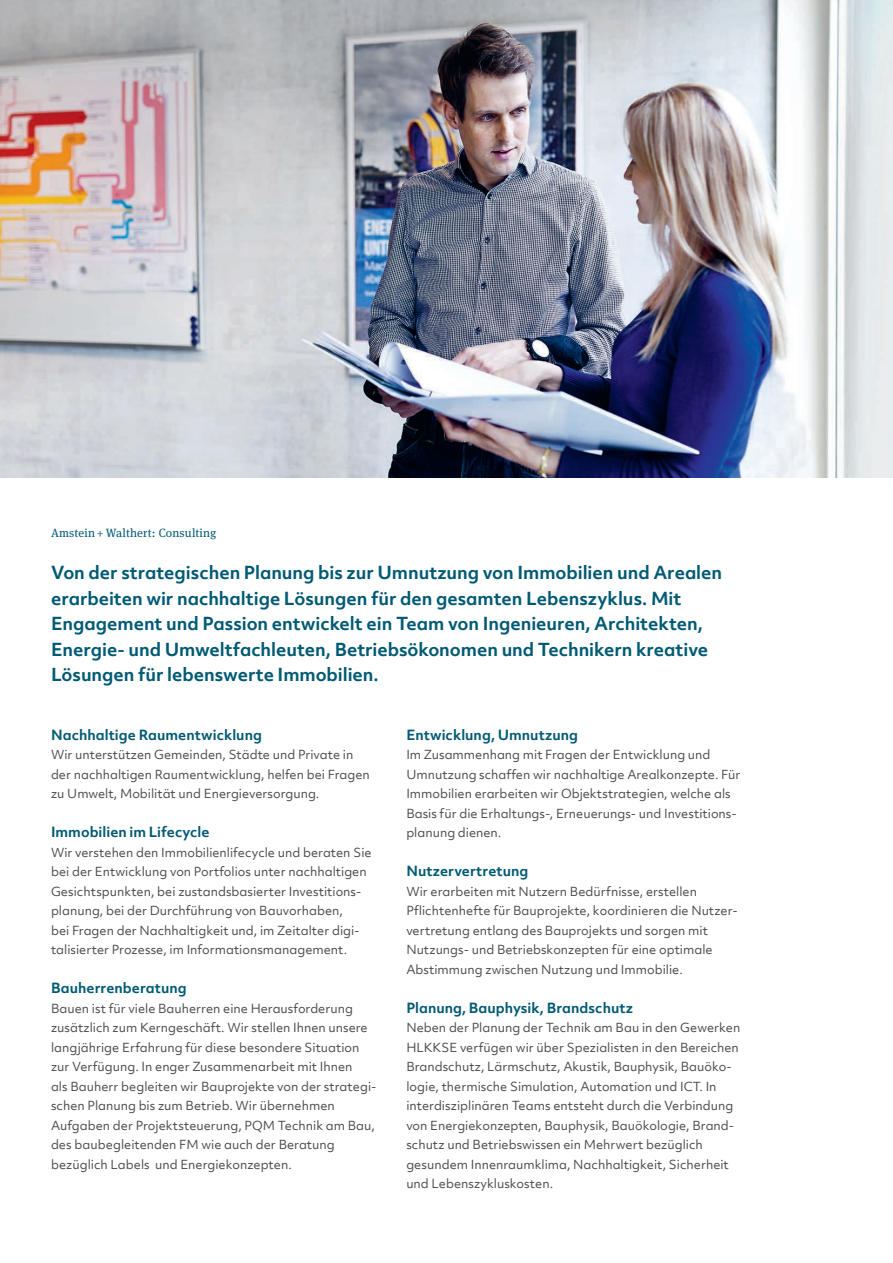
<style>
.page{position:relative;width:893px;height:1263px;background:#fff}
.page>*{position:absolute;margin:0;border:0;box-sizing:border-box;transform-origin:0 0}
.t1{font:700 17.25px/25.5px "Objektiv Mk 2";letter-spacing:-.005em;color:#005a74}
.t2{font:700 13.5px "Objektiv Mk 2";letter-spacing:.005em;color:#005a74}
.t3{font:12px/19.5px "Objektiv Mk 2";color:#4b4c4d}
.t4{font:12px "Meta Serif OT";letter-spacing:.015em;color:#005a74}
</style>
<div class="page">
<img style="left:0;top:0;width:893px;height:477px">
<p class="t4" style="left:51px;top:525px;width:167px">Amstein + Walthert: Consulting</p>
<p class="t1" style="left:51px;top:560px;width:673px">Von der strategischen Planung bis zur Umnutzung von Immobilien und Arealen erarbeiten wir nachhaltige Lösungen für den gesamten Lebenszyklus. Mit Engagement und Passion entwickelt ein Team von Ingenieuren, Architekten, Energie- und Umweltfachleuten, Betriebsökonomen und Technikern kreative Lösungen für lebenswerte Immobilien.</p>
<p class="t2" style="left:51px;top:725px;width:212px">Nachhaltige Raumentwicklung</p>
<p class="t3" style="left:51px;top:745px;width:320px">Wir unterstützen Gemeinden, Städte und Private in der nachhaltigen Raumentwicklung, helfen bei Fragen zu Umwelt, Mobilität und Energieversorgung.</p>
<p class="t2" style="left:51px;top:823px;width:160px">Immobilien im Lifecycle</p>
<p class="t3" style="left:51px;top:842px;width:322px">Wir verstehen den Immobilienlifecycle und beraten Sie bei der Entwicklung von Portfolios unter nachhaltigen Gesichtspunkten, bei zustandsbasierter Investitions&shy;planung, bei der Durchführung von Bauvorhaben,<br>bei Fragen der Nachhaltigkeit und, im Zeitalter digi&shy;talisierter Prozesse, im Informationsmanagement.</p>
<p class="t2" style="left:51px;top:979px;width:137px">Bauherrenberatung</p>
<p class="t3" style="left:51px;top:998px;width:327px">Bauen ist für viele Bauherren eine Herausforderung zusätzlich zum Kerngeschäft. Wir stellen Ihnen unsere langjährige Erfahrung für diese besondere Situation zur Verfügung. In enger Zusammenarbeit mit Ihnen<br>als Bauherr begleiten wir Bauprojekte von der strategi&shy;schen Planung bis zum Betrieb. Wir übernehmen Aufgaben der Projektsteuerung, PQM Technik am Bau, des baubegleitenden FM wie auch der Beratung bezüglich Labels und Energiekonzepten.</p>
<p class="t2" style="left:406px;top:725px;width:173px">Entwicklung, Umnutzung</p>
<p class="t3" style="left:406px;top:745px;width:336px">Im Zusammenhang mit Fragen der Entwicklung und Umnutzung schaffen wir nachhaltige Arealkonzepte. Für Immobilien erarbeiten wir Objektstrategien, welche als Basis für die Erhaltungs-, Erneuerungs- und Investitions&shy;planung dienen.</p>
<p class="t2" style="left:406px;top:862px;width:124px">Nutzervertretung</p>
<p class="t3" style="left:406px;top:881px;width:333px">Wir erarbeiten mit Nutzern Bedürfnisse, erstellen Pflichtenhefte für Bauprojekte, koordinieren die Nutzer&shy;vertretung entlang des Bauprojekts und sorgen mit Nutzungs- und Betriebskonzepten für eine optimale Abstimmung zwischen Nutzung und Immobilie.</p>
<p class="t2" style="left:406px;top:998px;width:228px">Planung, Bauphysik, Brandschutz</p>
<p class="t3" style="left:406px;top:1018px;width:335px">Neben der Planung der Technik am Bau in den Gewerken HLKKSE verfügen wir über Spezialisten in den Bereichen Brandschutz, Lärmschutz, Akustik, Bauphysik, Bauöko&shy;logie, thermische Simulation, Automation und ICT. In interdisziplinären Teams entsteht durch die Verbindung von Energiekonzepten, Bauphysik, Bauökologie, Brand&shy;schutz und Betriebswissen ein Mehrwert bezüglich gesundem Innenraumklima, Nachhaltigkeit, Sicherheit und Lebenszykluskosten.</p>
</div>
